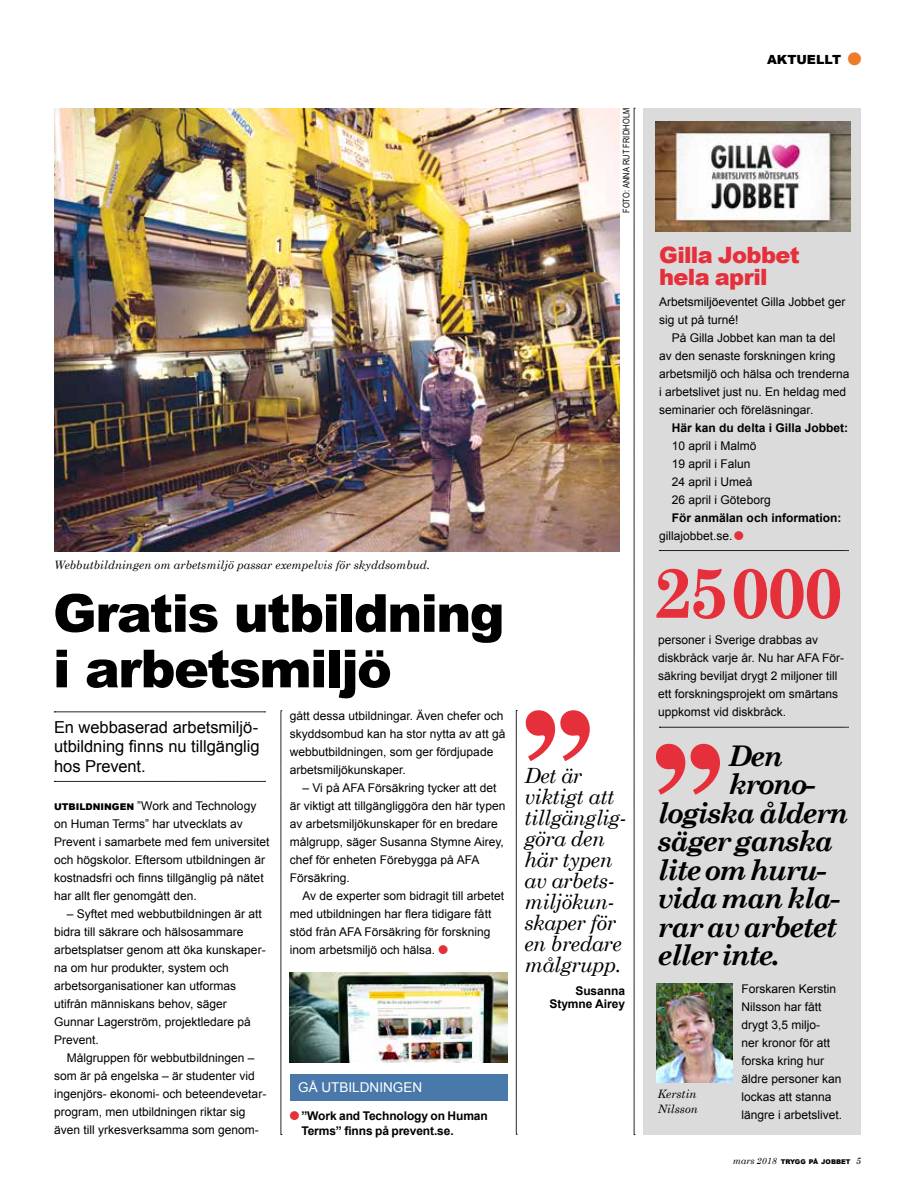
<style>
.page{position:relative;width:915px;height:1191px;background:#fff}
.page>*{position:absolute;margin:0;border:0;box-sizing:border-box;transform-origin:0 0}
.t1{font:700 70.65px "Century Schoolbook";letter-spacing:-.055em;color:#e52f3a}
.t2{font:900 52.5px/55.5px "Arial";letter-spacing:-.035em;color:#000}
.t3{font:italic 700 28.5px "Century Schoolbook";letter-spacing:-.055em;color:#000}
.t4{font:900 22.5px/22.5px "Arial";letter-spacing:-.025em;color:#e52f3a}
.t5{font:italic 21px/21px "Century Schoolbook";letter-spacing:-.025em;color:#000}
.t6{font:16.5px/19.5px "Arial";color:#000;text-align:justify}
.t7{font:13.5px "Arial";color:#fff}
.t8{font:900 12.6px "Arial";color:#000}
.t9{font:12px/18px "Arial";color:#000}
.t10{font:700 12px/18px "Arial";letter-spacing:-.005em;color:#000}
.t11{font:italic 11.55px/15px "Century Schoolbook";color:#000}
.t12{font:9px "Arial Narrow";letter-spacing:.015em;color:#000}
.t13{font:900 6.45px "Arial";color:#000}
.s1{font-weight:900;font-size:9.3px}
.s2{font-family:"Monotype Sorts";color:#e52f3a}
.s3{font-family:"Monotype Sorts";font-weight:400;color:#e52f3a}
.s4{color:#ec7b2c}
.s5{font-weight:400}
.s6{font-family:"Century Schoolbook";font-weight:400;font-style:italic;font-size:9.3px}
.s7{font-family:"Century Schoolbook";font-weight:400;font-style:italic;font-size:9px}
</style>
<div class="page">
<div style="left:643px;top:108px;width:217px;height:1026px;background:#dcdbdb"></div>
<svg style="left:280px;top:710px;width:2px;height:425px"></svg>
<svg style="left:516px;top:710px;width:1px;height:425px"></svg>
<svg style="left:633px;top:108px;width:2px;height:1027px;background:#929292"></svg>
<svg style="left:659px;top:727px;width:189px;height:1px"></svg>
<svg style="left:659px;top:550px;width:189px;height:1px"></svg>
<svg style="left:54px;top:711px;width:211px;height:1px"></svg>
<svg style="left:54px;top:781px;width:211px;height:1px"></svg>
<div style="left:289px;top:1074px;width:218px;height:27px;background:#4879aa"></div>
<svg style="left:656px;top:744px;width:63px;height:50px"></svg>
<img style="left:289px;top:972px;width:218px;height:90px">
<img style="left:656px;top:984px;width:76px;height:98px">
<svg style="left:525px;top:710px;width:64px;height:51px"></svg>
<img style="left:54px;top:108px;width:565px;height:444px">
<img style="left:655px;top:122px;width:195px;height:110px">
<p class="t12" style="left:619px;top:213px;width:106px;rotate:-90deg">FOTO: ANNA RUT FRIDHOLM</p>
<p class="t11" style="left:54px;top:557px;width:377px">Webbutbildningen om arbetsmiljö passar exempelvis för skyddsombud.</p>
<h2 class="t2" style="left:53px;top:583px;width:453px">Gratis utbildning i arbetsmiljö</h2>
<h3 class="t6" style="left:54px;top:717px;width:207px">En webbaserad arbetsmiljö&shy;utbildning finns nu tillgänglig hos Prevent.</h3>
<p class="t9" style="left:54px;top:797px;width:217px"><span class="s1">UTBILDNINGEN</span> ”Work and Technology on Human Terms” har utvecklats av Prevent i samarbete med fem universitet och högskolor. Eftersom utbildningen är kostnadsfri och finns tillgänglig på nätet har allt fler genomgått den.</p>
<p class="t9" style="left:54px;top:905px;width:213px;text-indent:13px">– Syftet med webbutbildningen är att bidra till säkrare och hälsosammare arbetsplatser genom att öka kunskaper&shy;na om hur produkter, system och arbetsorganisationer kan utformas utifrån människans behov, säger<br>Gunnar Lagerström, projektledare på<br>Prevent.</p>
<p class="t9" style="left:54px;top:1049px;width:213px;text-indent:13px">Målgruppen för webbutbildningen – som är på engelska – är studenter vid ingenjörs- ekonomi- och beteendevetar&shy;program, men utbildningen riktar sig även till yrkesverksamma som genom-</p>
<p class="t9" style="left:289px;top:707px;width:217px">gått dessa utbildningar. Även chefer och skyddsombud kan ha stor nytta av att gå webbutbildningen, som ger fördjupade arbetsmiljökunskaper.</p>
<p class="t9" style="left:289px;top:779px;width:217px;text-indent:13px">– Vi på AFA Försäkring tycker att det är viktigt att tillgängliggöra den här typen av arbetsmiljökunskaper för en bredare målgrupp, säger Susanna Stymne Airey, chef för enheten Förebygga på AFA Försäkring.</p>
<p class="t9" style="left:289px;top:887px;width:216px;text-indent:13px">Av de experter som bidragit till arbetet med utbildningen har flera tidigare fått stöd från AFA Försäkring för forskning inom arbetsmiljö och hälsa. <span class="s2">l</span></p>
<p class="t7" style="left:298px;top:1079px;width:125px">GÅ UTBILDNINGEN</p>
<p class="t10" style="left:301px;top:1108px;width:188px;line-height:15px;text-indent:-12px"><span class="s3">l</span> ”Work and Technology on Human<br>Terms” finns på prevent.se.</p>
<h3 class="t5" style="left:524px;top:765px;width:104px">Det är viktigt att tillgänglig&shy;göra den här typen av arbets&shy;miljökun&shy;skaper för en bredare målgrupp.</h3>
<p class="t10" style="left:549px;top:984px;width:77px;line-height:13.5px;text-align:right">Susanna<br>Stymne Airey</p>
<p class="t8" style="left:766px;top:50px;width:96px">AKTUELLT <span class="s4">●</span></p>
<h3 class="t4" style="left:659px;top:243px;width:142px">Gilla Jobbet hela april</h3>
<p class="t9" style="left:659px;top:293px;width:188px">Arbetsmiljöeventet Gilla Jobbet ger sig ut på turné!</p>
<p class="t9" style="left:659px;top:329px;width:192px;text-indent:13px">På Gilla Jobbet kan man ta del av den senaste forskningen kring arbetsmiljö och hälsa och trenderna i arbetslivet just nu. En heldag med seminarier och föreläsningar.</p>
<p class="t10" style="left:671px;top:419px;width:178px">Här kan du delta i Gilla Jobbet:</p>
<p class="t9" style="left:671px;top:437px;width:100px">10 april i Malmö<br>19 april i Falun<br>24 april i Umeå<br>26 april i Göteborg</p>
<p class="t10" style="left:659px;top:509px;width:184px;text-indent:13px">För anmälan och information: <span class="s5">gillajobbet.se.</span><span class="s3">l</span></p>
<h1 class="t1" style="left:652px;top:549px;width:193px">25000</h1>
<p class="t9" style="left:657px;top:630px;width:188px">personer i Sverige drabbas av diskbråck varje år. Nu har AFA För&shy;säkring beviljat drygt 2 miljoner till ett forskningsprojekt om smärtans uppkomst vid diskbråck.</p>
<h3 class="t3" style="left:728px;top:737px;width:56px">Den</h3>
<h3 class="t3" style="left:728px;top:766px;width:88px">krono-</h3>
<h3 class="t3" style="left:657px;top:794px;width:192px">logiska åldern</h3>
<h3 class="t3" style="left:657px;top:823px;width:177px">säger ganska</h3>
<h3 class="t3" style="left:657px;top:851px;width:170px">lite om huru-</h3>
<h3 class="t3" style="left:657px;top:880px;width:183px">vida man kla-</h3>
<h3 class="t3" style="left:657px;top:908px;width:181px">rar av arbetet</h3>
<h3 class="t3" style="left:657px;top:937px;width:124px">eller inte.</h3>
<p class="t9" style="left:741px;top:980px;width:102px">Forskaren Kerstin<br>Nilsson har fått drygt 3,5 miljo-<br>ner kronor för att forska kring hur äldre personer kan lockas att stanna längre i arbetslivet.</p>
<p class="t11" style="left:657px;top:1086px;width:42px">Kerstin<br>Nilsson</p>
<p class="t13" style="left:732px;top:1157px;width:130px"><span class="s6">mars</span> <span class="s7">2018</span> TRYGG PÅ JOBBET <span class="s6">5</span></p>
</div>
